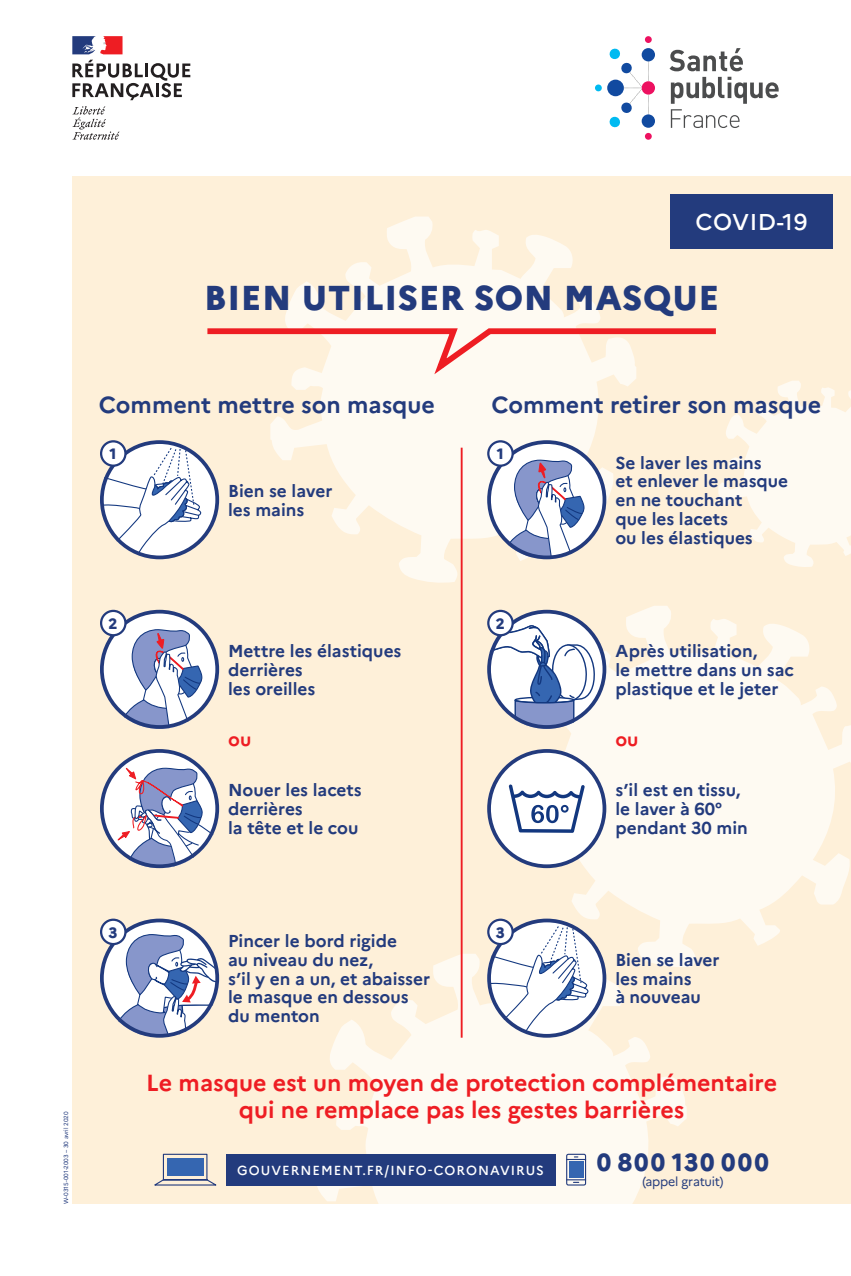
<style>
.page{position:relative;width:851px;height:1276px;background:#fff}
.page>*{position:absolute;margin:0;border:0;box-sizing:border-box;transform-origin:0 0}
.t1{font:800 34.5px "Marianne";letter-spacing:.015em;color:#233b7d}
.t2{font:800 24.75px "Marianne";letter-spacing:.09em;color:#233b7d}
.t3{font:700 23.25px/26.2px "Marianne";color:#ee1d23;text-align:center}
.t4{font:700 23.25px "Marianne";color:#233b7d}
.t5{font:500 22.88px "Marianne";letter-spacing:.02em;color:#fff}
.t6{font:700 18.75px "Marianne";color:#ee1d23}
.t7{font:700 17.25px/18.8px "Marianne";color:#233b7d}
.t8{font:800 15px "Marianne";color:#233b7d}
.t9{font:500 13.12px "Marianne";letter-spacing:.08em;color:#fff}
.t10{font:12.75px "Marianne";letter-spacing:-.02em;color:#233b7d}
.t11{font:6px "Marianne";letter-spacing:-.005em;color:#233b7d}
</style>
<div class="page">
<div style="left:72px;top:176px;width:778px;height:1027px;background:#fef0d9"></div>
<svg style="left:285px;top:216px;width:315px;height:367px"></svg>
<svg style="left:511px;top:606px;width:339px;height:361px;fill:#fefaf2"></svg>
<svg style="left:315px;top:953px;width:371px;height:250px;fill:#fefaf2"></svg>
<svg style="left:72px;top:60px;width:118px;height:40px"></svg>
<svg style="left:72px;top:106px;width:47px;height:34px"></svg>
<svg style="left:72px;top:36px;width:50px;height:18px"></svg>
<svg style="left:648px;top:61px;width:1px;height:20px"></svg>
<svg style="left:648px;top:95px;width:1px;height:19px"></svg>
<div style="left:641px;top:114px;width:14px;height:14px;background:#114aa0;border-radius:50%"></div>
<div style="left:641px;top:48px;width:14px;height:13px;background:#114aa0;border-radius:50%"></div>
<div style="left:641px;top:81px;width:14px;height:14px;background:#ed1160;border-radius:50%"></div>
<div style="left:595px;top:84px;width:6px;height:7px;background:#00baf1;border-radius:50%"></div>
<svg style="left:608px;top:48px;width:33px;height:80px"></svg>
<svg style="left:644px;top:133px;width:7px;height:7px"></svg>
<svg style="left:644px;top:36px;width:7px;height:7px"></svg>
<svg style="left:669px;top:48px;width:73px;height:23px"></svg>
<svg style="left:670px;top:77px;width:108px;height:51px"></svg>
<div style="left:670px;top:194px;width:162px;height:54px;background:#233b7d"></div>
<svg style="left:154px;top:1153px;width:63px;height:33px"></svg>
<div style="left:167px;top:1158px;width:36px;height:18px;background:#3566b1"></div>
<svg style="left:568px;top:1156px;width:16px;height:4px"></svg>
<div style="left:566px;top:1153px;width:20px;height:32px;border:1px solid #233b7d;border-radius:2px"></div>
<svg style="left:566px;top:1179px;width:20px;height:4px"></svg>
<div style="left:569px;top:1161px;width:14px;height:17px;background:#3566b1"></div>
<div style="left:225px;top:1153px;width:330px;height:32px;background:#233b7d"></div>
<hr style="left:460px;top:448px;width:2px;height:589px;background:#ee1d23">
<svg style="left:102px;top:611px;width:115px;height:116px;background:#e2e5ee"></svg>
<svg style="left:116px;top:628px;width:87px;height:101px;background:#bfc4db"></svg>
<div style="left:100px;top:610px;width:119px;height:119px;border:4px solid #233b7d;border-radius:50%"></div>
<svg style="left:102px;top:751px;width:115px;height:115px;background:#e3e6ee"></svg>
<svg style="left:117px;top:767px;width:98px;height:101px;background:#c0c1d6"></svg>
<div style="left:100px;top:749px;width:119px;height:119px;border:4px solid #233b7d;border-radius:50%"></div>
<svg style="left:102px;top:920px;width:115px;height:116px"></svg>
<svg style="left:111px;top:933px;width:106px;height:102px;background:#bdc3d9"></svg>
<div style="left:100px;top:918px;width:119px;height:119px;border:4px solid #233b7d;border-radius:50%"></div>
<svg style="left:489px;top:920px;width:115px;height:116px"></svg>
<svg style="left:487px;top:925px;width:101px;height:107px;background:#e1e5ed"></svg>
<div style="left:487px;top:918px;width:119px;height:119px;border:4px solid #233b7d;border-radius:50%"></div>
<div style="left:489px;top:751px;width:115px;height:115px;background:#fff;border-radius:50%"></div>
<svg style="left:508px;top:784px;width:76px;height:49px"></svg>
<div style="left:487px;top:749px;width:119px;height:119px;border:4px solid #233b7d;border-radius:50%"></div>
<svg style="left:489px;top:611px;width:115px;height:116px"></svg>
<svg style="left:487px;top:625px;width:108px;height:104px;background:#c3cbde"></svg>
<div style="left:487px;top:610px;width:119px;height:119px;border:4px solid #233b7d;border-radius:50%"></div>
<svg style="left:100px;top:325px;width:750px;height:242px"></svg>
<div style="left:487px;top:440px;width:119px;height:119px;border:4px solid #233b7d;border-radius:50%"></div>
<div style="left:101px;top:441px;width:24px;height:25px;background:#fff;border-radius:50%"></div>
<div style="left:100px;top:440px;width:26px;height:27px;border:2px solid #233b7d;border-radius:50%"></div>
<div style="left:488px;top:441px;width:24px;height:25px;background:#fff;border-radius:50%"></div>
<div style="left:487px;top:440px;width:26px;height:27px;border:2px solid #233b7d;border-radius:50%"></div>
<div style="left:488px;top:611px;width:24px;height:24px;background:#fff;border-radius:50%"></div>
<div style="left:487px;top:610px;width:26px;height:26px;border:2px solid #233b7d;border-radius:50%"></div>
<div style="left:488px;top:919px;width:24px;height:25px;background:#fff;border-radius:50%"></div>
<div style="left:487px;top:918px;width:26px;height:27px;border:2px solid #233b7d;border-radius:50%"></div>
<div style="left:101px;top:611px;width:24px;height:24px;background:#fff;border-radius:50%"></div>
<div style="left:100px;top:610px;width:26px;height:26px;border:2px solid #233b7d;border-radius:50%"></div>
<div style="left:101px;top:919px;width:24px;height:25px;background:#fff;border-radius:50%"></div>
<div style="left:100px;top:918px;width:26px;height:27px;border:2px solid #233b7d;border-radius:50%"></div>
<h3 class="t5" style="left:695px;top:208px;width:113px">COVID-19</h3>
<h1 class="t1" style="left:204px;top:277px;width:516px">BIEN UTILISER SON MASQUE</h1>
<h3 class="t4" style="left:99px;top:390px;width:337px">Comment mettre son masque</h3>
<h3 class="t4" style="left:491px;top:390px;width:331px">Comment retirer son masque</h3>
<p class="t8" style="left:110px;top:445px;width:8px">1</p>
<p class="t8" style="left:497px;top:445px;width:8px">1</p>
<p class="t8" style="left:109px;top:614px;width:10px">2</p>
<p class="t7" style="left:228px;top:481px;width:106px">Bien se laver les mains</p>
<p class="t8" style="left:495px;top:614px;width:10px">2</p>
<p class="t7" style="left:615px;top:453px;width:174px">Se laver les mains<br>et enlever le masque en ne touchant<br>que les lacets<br>ou les élastiques</p>
<p class="t7" style="left:228px;top:641px;width:175px">Mettre les élastiques derrières<br>les oreilles</p>
<p class="t7" style="left:615px;top:641px;width:180px">Après utilisation,<br>le mettre dans un sac plastique et le jeter</p>
<p class="t6" style="left:228px;top:728px;width:25px">ou</p>
<p class="t6" style="left:615px;top:728px;width:25px">ou</p>
<p class="t7" style="left:228px;top:781px;width:135px">Nouer les lacets derrières<br>la tête et le cou</p>
<p class="t7" style="left:615px;top:781px;width:134px">s’il est en tissu, le laver à 60° pendant 30 min</p>
<p class="t11" style="left:62px;top:1203px;width:94px;rotate:-90deg">W-0315-001-2003 – 30 avril 2020</p>
<p class="t8" style="left:109px;top:923px;width:10px">3</p>
<p class="t7" style="left:228px;top:931px;width:203px">Pincer le bord rigide<br>au niveau du nez,<br>s’il y en a un, et abaisser le masque en dessous du menton</p>
<p class="t8" style="left:495px;top:923px;width:10px">3</p>
<p class="t7" style="left:615px;top:950px;width:106px">Bien se laver les mains<br>à nouveau</p>
<h3 class="t3" style="left:146px;top:1070px;width:632px">Le masque est un moyen de protection complémentaire qui ne remplace pas les gestes barrières</h3>
<p class="t9" style="left:237px;top:1162px;width:308px">GOUVERNEMENT.FR/INFO-CORONAVIRUS</p>
<h2 class="t2" style="left:597px;top:1147px;width:173px">0 800 130 000</h2>
<p class="t10" style="left:642px;top:1173px;width:82px">(appel gratuit)</p>
</div>
